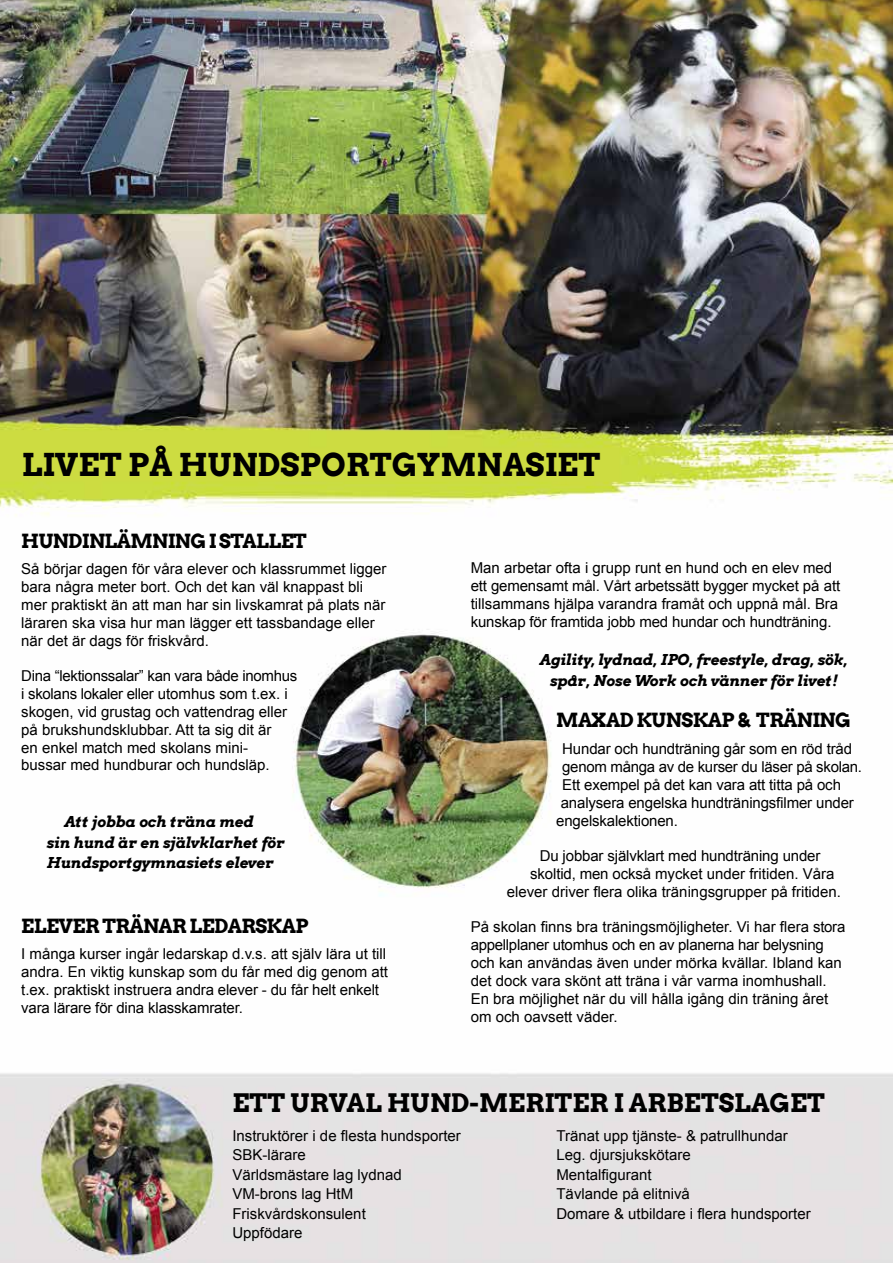
<style>
.page{position:relative;width:893px;height:1263px;background:#fff}
.page>*{position:absolute;margin:0;border:0;box-sizing:border-box;transform-origin:0 0}
.t1{font:700 31.5px "Arvo";color:#000}
.t2{font:700 25.5px "Arvo";color:#000}
.t3{font:700 19.5px "Arvo";letter-spacing:-.03em;color:#000}
.t4{font:15px/17.9px "Arial";color:#000}
.t5{font:italic 700 15px/20.9px "Arvo";color:#000}
.t6{font:15px "Arial";letter-spacing:-.02em;color:#000}
</style>
<div class="page">
<img style="left:0;top:0;width:893px;height:1263px">
<h1 class="t1" style="left:22px;top:445px;width:580px">LIVET PÅ HUNDSPORTGYMNASIET</h1>
<h3 class="t3" style="left:21px;top:528px;width:287px">HUNDINLÄMNING I STALLET</h3>
<p class="t4" style="left:21px;top:560px;width:367px">Så börjar dagen för våra elever och klassrummet ligger bara några meter bort. Och det kan väl knappast bli mer praktiskt än att man har sin livskamrat på plats när läraren ska visa hur man lägger ett tassbandage eller när det är dags för friskvård.</p>
<p class="t4" style="left:21px;top:667px;width:278px">Dina “lektionssalar” kan vara både inomhus i skolans lokaler eller utomhus som t.ex. i skogen, vid grustag och vattendrag eller på brukshundsklubbar. Att ta sig dit är<br>en enkel match med skolans mini-<br>bussar med hundburar och hundsläp.</p>
<p class="t5" style="left:46px;top:811px;width:239px;text-indent:18px">Att jobba och träna med<br>sin hund är en självklarhet för<br>Hundsportgymnasiets elever</p>
<h3 class="t3" style="left:21px;top:913px;width:289px">ELEVER TRÄNAR LEDARSKAP</h3>
<p class="t4" style="left:21px;top:945px;width:368px">I många kurser ingår ledarskap d.v.s. att själv lära ut till andra. En viktig kunskap som du får med dig genom att t.ex. praktiskt instruera andra elever - du får helt enkelt vara lärare för dina klasskamrater.</p>
<p class="t4" style="left:471px;top:559px;width:371px">Man arbetar ofta i grupp runt en hund och en elev med ett gemensamt mål. Vårt arbetssätt bygger mycket på att tillsammans hjälpa varandra framåt och uppnå mål. Bra kunskap för framtida jobb med hundar och hundträning.</p>
<p class="t5" style="left:540px;top:650px;width:309px;text-align:center">Agility, lydnad, IPO, freestyle, drag, sök, spår, Nose Work och vänner för livet!</p>
<h3 class="t3" style="left:556px;top:708px;width:296px">MAXAD KUNSKAP &amp; TRÄNING</h3>
<p class="t4" style="left:562px;top:740px;width:291px">Hundar och hundträning går som en röd tråd</p>
<p class="t6" style="left:562px;top:757px;width:301px">genom många av de kurser du läser på skolan.</p>
<p class="t4" style="left:562px;top:776px;width:280px">Ett exempel på det kan vara att titta på och</p>
<p class="t4" style="left:561px;top:794px;width:295px">analysera engelska hundträningsfilmer under</p>
<p class="t4" style="left:556px;top:811px;width:123px">engelskalektionen.</p>
<p class="t4" style="left:540px;top:847px;width:282px">Du jobbar självklart med hundträning under</p>
<p class="t4" style="left:530px;top:865px;width:306px">skoltid, men också mycket under fritiden. Våra</p>
<p class="t4" style="left:507px;top:883px;width:336px">elever driver flera olika träningsgrupper på fritiden.</p>
<p class="t4" style="left:471px;top:918px;width:376px">På skolan finns bra träningsmöjligheter. Vi har flera stora appellplaner utomhus och en av planerna har belysning och kan användas även under mörka kvällar. Ibland kan det dock vara skönt att träna i vår varma inomhushall.<br>En bra möjlighet när du vill hålla igång din träning året om och oavsett väder.</p>
<h2 class="t2" style="left:232px;top:1087px;width:594px">ETT URVAL HUND-MERITER I ARBETSLAGET</h2>
<p class="t4" style="left:232px;top:1127px;width:230px">Instruktörer i de flesta hundsporter</p>
<p class="t4" style="left:556px;top:1127px;width:233px">Tränat upp tjänste- &amp; patrullhundar</p>
<p class="t4" style="left:232px;top:1146px;width:75px">SBK-lärare</p>
<p class="t4" style="left:556px;top:1146px;width:136px">Leg. djursjukskötare</p>
<p class="t4" style="left:232px;top:1166px;width:171px">Världsmästare lag lydnad</p>
<p class="t4" style="left:556px;top:1166px;width:97px">Mentalfigurant</p>
<p class="t4" style="left:232px;top:1185px;width:122px">VM-brons lag HtM</p>
<p class="t4" style="left:556px;top:1185px;width:135px">Tävlande på elitnivå</p>
<p class="t4" style="left:232px;top:1205px;width:135px">Friskvårdskonsulent</p>
<p class="t4" style="left:556px;top:1205px;width:256px">Domare &amp; utbildare i flera hundsporter</p>
<p class="t4" style="left:232px;top:1224px;width:72px">Uppfödare</p>
</div>
